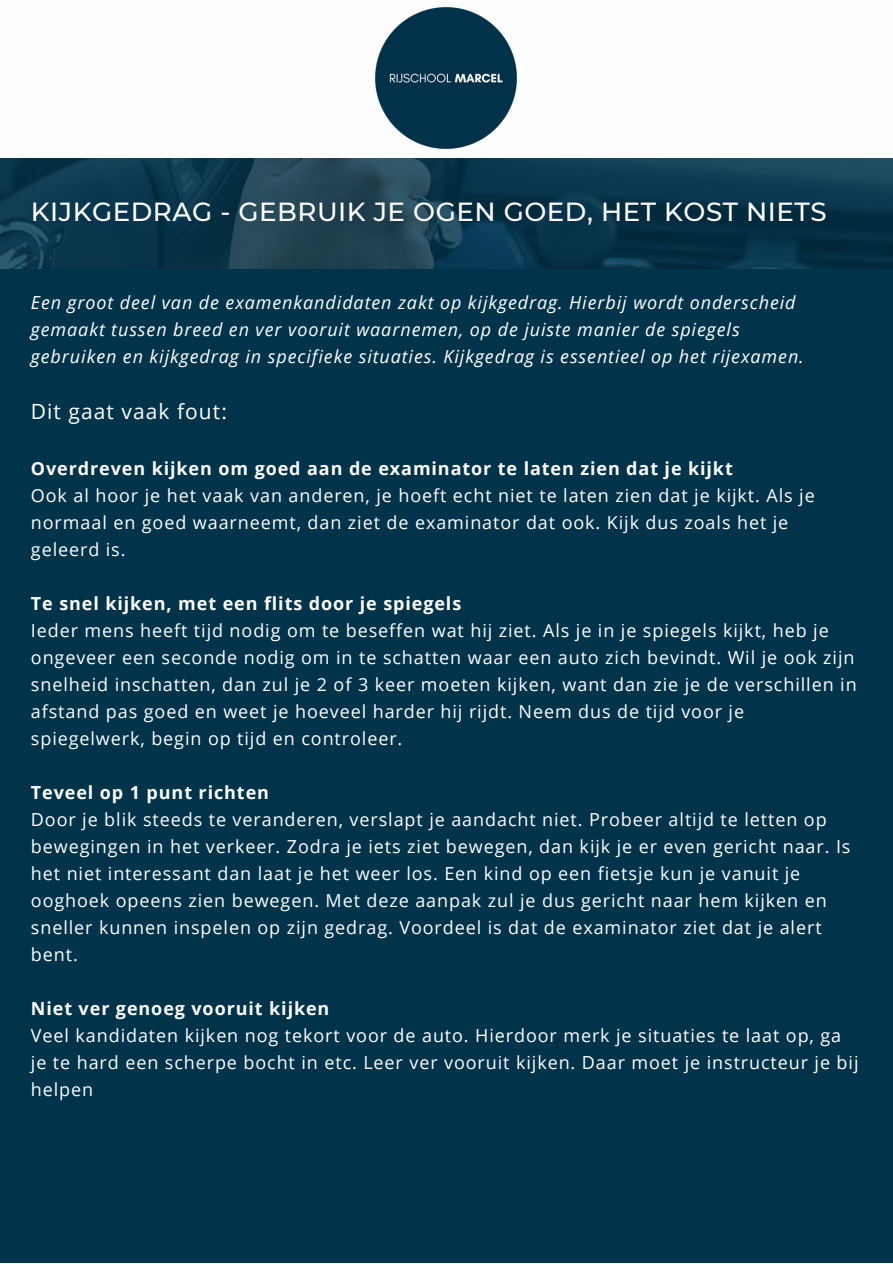
<style>
.page{position:relative;width:893px;height:1264px;background:#fff}
.page>*{position:absolute;margin:0;border:0;box-sizing:border-box;transform-origin:0 0}
.t1{font:500 26.1px "Montserrat";letter-spacing:.02em;color:#fefefe}
.t2{font:21px "Open Sans";letter-spacing:.05em;color:#fefefe}
.t3{font:18px/27px "Open Sans";letter-spacing:.05em;color:#fefefe}
.t4{font:italic 18px/27px "Open Sans";letter-spacing:.05em;color:#fefefe}
.t5{font:700 18px "Open Sans";letter-spacing:.05em;color:#fefefe}
</style>
<div class="page">
<div style="left:0;top:157px;width:892px;height:1105px;background:#01334a"></div>
<img style="left:0;top:157px;width:892px;height:112px">
<img style="left:376px;top:7px;width:140px;height:142px">
<h1 class="t1" style="left:31px;top:196px;width:797px">KIJKGEDRAG - GEBRUIK JE OGEN GOED, HET KOST NIETS</h1>
<p class="t4" style="left:31px;top:288px;width:774px">Een groot deel van de examenkandidaten zakt op kijkgedrag. Hierbij wordt onderscheid gemaakt tussen breed en ver vooruit waarnemen, op de juiste manier de spiegels gebruiken en kijkgedrag in specifieke situaties. Kijkgedrag is essentieel op het rijexamen.</p>
<p class="t2" style="left:31px;top:397px;width:197px">Dit gaat vaak fout:</p>
<p class="t5" style="left:31px;top:456px;width:703px">Overdreven kijken om goed aan de examinator te laten zien dat je kijkt</p>
<p class="t3" style="left:31px;top:482px;width:785px">Ook al hoor je het vaak van anderen, je hoeft echt niet te laten zien dat je kijkt. Als je normaal en goed waarneemt, dan ziet de examinator dat ook. Kijk dus zoals het je geleerd is.</p>
<p class="t5" style="left:31px;top:591px;width:432px">Te snel kijken, met een flits door je spiegels</p>
<p class="t3" style="left:31px;top:617px;width:827px">Ieder mens heeft tijd nodig om te beseffen wat hij ziet. Als je in je spiegels kijkt, heb je ongeveer een seconde nodig om in te schatten waar een auto zich bevindt. Wil je ook zijn snelheid inschatten, dan zul je 2 of 3 keer moeten kijken, want dan zie je de verschillen in afstand pas goed en weet je hoeveel harder hij rijdt. Neem dus de tijd voor je spiegelwerk, begin op tijd en controleer.</p>
<p class="t5" style="left:31px;top:780px;width:239px">Teveel op 1 punt richten</p>
<p class="t3" style="left:31px;top:805px;width:821px">Door je blik steeds te veranderen, verslapt je aandacht niet. Probeer altijd te letten op bewegingen in het verkeer. Zodra je iets ziet bewegen, dan kijk je er even gericht naar. Is het niet interessant dan laat je het weer los. Een kind op een fietsje kun je vanuit je ooghoek opeens zien bewegen. Met deze aanpak zul je dus gericht naar hem kijken en sneller kunnen inspelen op zijn gedrag. Voordeel is dat de examinator ziet dat je alert bent.</p>
<p class="t5" style="left:31px;top:996px;width:300px">Niet ver genoeg vooruit kijken</p>
<p class="t3" style="left:31px;top:1021px;width:829px">Veel kandidaten kijken nog tekort voor de auto. Hierdoor merk je situaties te laat op, ga je te hard een scherpe bocht in etc. Leer ver vooruit kijken. Daar moet je instructeur je bij helpen</p>
</div>
